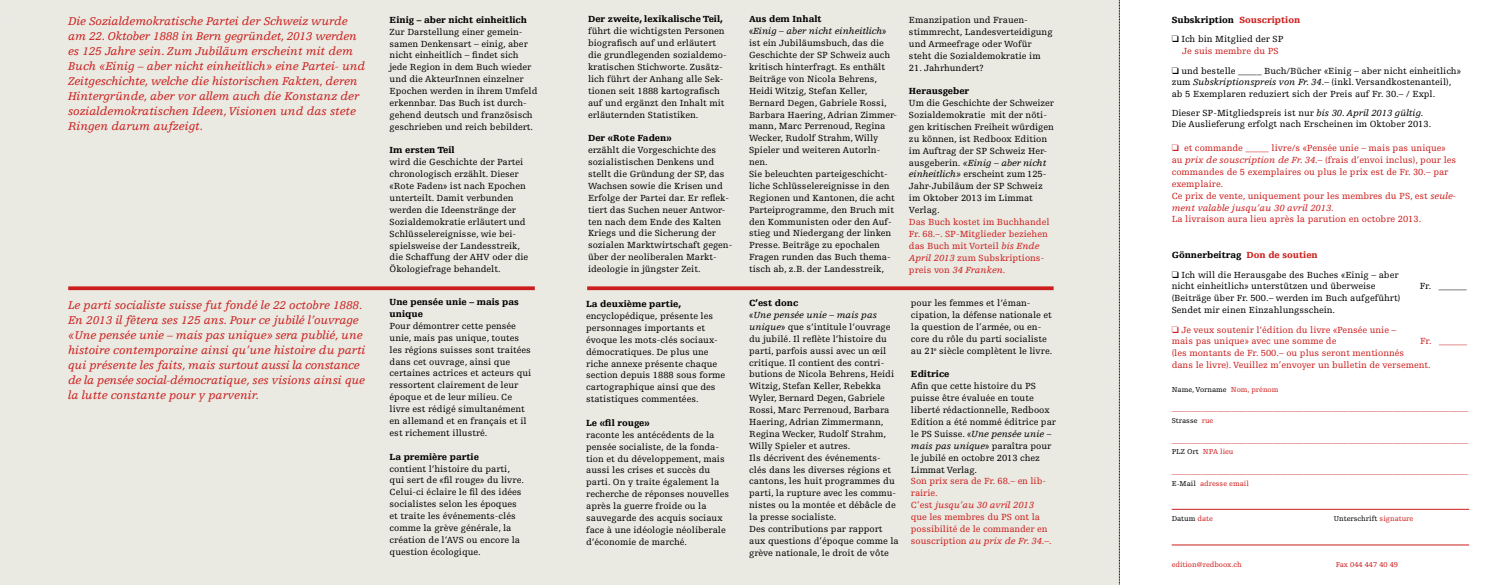
<style>
.page{position:relative;width:1489px;height:585px;background:#fff}
.page>*{position:absolute;margin:0;border:0;box-sizing:border-box;transform-origin:0 0}
.t1{font:italic 11.88px/15px "Egyptienne FLT";color:#cc1f1d}
.t2{font:9.38px/11.9px "Egyptienne FLT";color:#000}
.t3{font:9.38px/11.9px "Egyptienne FLT";color:#cc1f1d}
.t4{font:900 9.38px/11.9px "Egyptienne FLT";color:#000}
.t5{font:7.5px/11.9px "Egyptienne FLT";color:#cc1f1d}
.t6{font:7.5px "Egyptienne FLT";color:#000}
.s1{font-weight:900}
.s2{font-style:italic}
.s3{color:#cc1f1d}
.s4{color:#000}
</style>
<div class="page">
<div style="left:0;top:0;width:1119px;height:585px;background:#eae9e2"></div>
<svg style="left:68px;top:286px;width:467px;height:4px;background:#ce322f"></svg>
<svg style="left:587px;top:286px;width:466px;height:4px;background:#ce322f"></svg>
<svg style="left:1119px;top:0;width:1px;height:585px"></svg>
<hr style="left:1171px;top:509px;width:297px;height:1px;background:#cc1f1d">
<hr style="left:1171px;top:544px;width:297px;height:1px;background:#cc1f1d">
<p class="t1" style="left:68px;top:14px;width:298px">Die Sozialdemokratische Partei der Schweiz wurde am 22. Oktober 1888 in Bern gegründet, 2013 werden es 125 Jahre sein. Zum Jubiläum erscheint mit dem Buch «Einig – aber nicht einheitlich» eine Partei- und Zeitgeschichte, welche die historischen Fakten, deren Hintergründe, aber vor allem auch die Konstanz der sozialdemokratischen Ideen, Visionen und das stete Ringen darum aufzeigt.</p>
<p class="t2" style="left:749px;top:14px;width:150px"><span class="s1">Aus dem Inhalt<br></span>«<span class="s2">Einig – aber nicht einheitlich</span>» ist ein Jubiläumsbuch, das die<br>Geschichte der SP Schweiz auch kritisch hinterfragt. Es enthält<br>Beiträge von Nicola Behrens,<br>Heidi Witzig, Stefan Keller,<br>Bernard Degen, Gabriele Rossi,<br>Barbara Haering, Adrian Zimmer&shy;mann, Marc Perrenoud, Regina<br>Wecker, Rudolf Strahm, Willy<br>Spieler und weiteren Autorln&shy;nen.<br>Sie beleuchten parteigeschicht&shy;liche Schlüsselereignisse in den<br>Regionen und Kantonen, die acht<br>Parteiprogramme, den Bruch mit den Kommunisten oder den Auf&shy;stieg und Niedergang der linken<br>Presse. Beiträge zu epochalen<br>Fragen runden das Buch thema&shy;tisch ab, z.B. der Landesstreik,</p>
<p class="t4" style="left:1171px;top:14px;width:130px">Subskription <span class="s3">Souscription</span></p>
<p class="t4" style="left:588px;top:14px;width:136px">Der zweite, lexikalische Teil,</p>
<p class="t2" style="left:588px;top:25px;width:140px">führt die wichtigsten Personen biografisch auf und erläutert die grundlegenden sozialdemo&shy;kratischen Stichworte. Zusätz&shy;lich führt der Anhang alle Sek&shy;tionen seit 1888 kartografisch auf und ergänzt den Inhalt mit erläuternden Statistiken.</p>
<p class="t4" style="left:588px;top:132px;width:85px">Der «Rote Faden»</p>
<p class="t2" style="left:588px;top:144px;width:146px">erzählt die Vorgeschichte des sozialistischen Denkens und stellt die Gründung der SP, das<br>Wachsen sowie die Krisen und<br>Erfolge der Partei dar. Er reflek&shy;tiert das Suchen neuer Antwor&shy;ten nach dem Ende des Kalten<br>Kriegs und die Sicherung der sozialen Marktwirtschaft gegen&shy;über der neoliberalen Markt&shy;ideologie in jüngster Zeit.</p>
<p class="t4" style="left:389px;top:14px;width:139px">Einig – aber nicht einheitlich</p>
<p class="t2" style="left:389px;top:26px;width:149px">Zur Darstellung einer gemein&shy;samen Denkensart – einig, aber nicht einheitlich – findet sich jede Region in dem Buch wieder und die AkteurInnen einzelner<br>Epochen werden in ihrem Umfeld erkennbar. Das Buch ist durch&shy;gehend deutsch und französisch geschrieben und reich bebildert.</p>
<p class="t4" style="left:389px;top:144px;width:67px">Im ersten Teil</p>
<p class="t2" style="left:389px;top:156px;width:140px">wird die Geschichte der Partei chronologisch erzählt. Dieser «Rote Faden» ist nach Epochen unterteilt. Damit verbunden werden die Ideenstränge der<br>Sozialdemokratie erläutert und<br>Schlüsselereignisse, wie bei&shy;spielsweise der Landesstreik, die Schaffung der AHV oder die<br>Ökologiefrage behandelt.</p>
<p class="t2" style="left:908px;top:14px;width:145px">Emanzipation und Frauen&shy;stimmrecht, Landesverteidigung und Armeefrage oder Wofür steht die Sozialdemokratie im</p>
<p class="t2" style="left:908px;top:62px;width:76px">21. Jahrhundert?</p>
<p class="t4" style="left:908px;top:85px;width:62px">Herausgeber</p>
<p class="t2" style="left:908px;top:97px;width:147px">Um die Geschichte der Schweizer<br>Sozialdemokratie mit der nöti&shy;gen kritischen Freiheit würdigen zu können, ist Redboox Edition im Auftrag der SP Schweiz Her&shy;ausgeberin. <span class="s2">«Einig – aber nicht einheitlich»</span> erscheint zum 125-<br>Jahr-Jubiläum der SP Schweiz im Oktober 2013 im Limmat<br>Verlag.</p>
<p class="t3" style="left:908px;top:216px;width:142px">Das Buch kostet im Buchhandel<br>Fr. 68.–. SP-Mitglieder beziehen das Buch mit Vorteil <span class="s2">bis Ende<br>April 2013</span> zum Subskriptions&shy;preis von <span class="s2">34 Franken</span>.</p>
<p class="t2" style="left:1181px;top:33px;width:103px;text-indent:-10px">❑ Ich bin Mitglied der SP<br><span class="s3">Je suis membre du PS</span></p>
<p class="t2" style="left:1171px;top:65px;width:291px">❑ und bestelle _____ Buch/Bücher «Einig – aber nicht einheitlich» zum <span class="s2">Subskriptionspreis von Fr. 34.–</span> (inkl. Versandkostenanteil), ab 5 Exemplaren reduziert sich der Preis auf Fr. 30.– / Expl.</p>
<p class="t2" style="left:1171px;top:107px;width:261px">Dieser SP-Mitgliedspreis ist nur <span class="s2">bis 30. April 2013 gültig.<br></span>Die Auslieferung erfolgt nach Erscheinen im Oktober 2013.</p>
<p class="t3" style="left:1171px;top:142px;width:286px">❑ et commande _____ livre/s «Pensée unie – mais pas unique» au <span class="s2">prix de souscription de Fr. 34.–</span> (frais d’envoi inclus), pour les commandes de 5 exemplaires ou plus le prix est de Fr. 30.– par exemplaire.<br>Ce prix de vente, uniquement pour les membres du PS, est <span class="s2">seule&shy;ment valable jusqu’au 30 avril 2013</span>.<br>La livraison aura lieu après la parution en octobre 2013.</p>
<p class="t4" style="left:1171px;top:249px;width:148px">Gönnerbeitrag <span class="s3">Don de soutien</span></p>
<p class="t2" style="left:1171px;top:268px;width:228px">❑ Ich will die Herausgabe des Buches «Einig – aber nicht einheitlich» unterstützen und überweise</p>
<p class="t2" style="left:1419px;top:280px;width:48px">Fr. ______</p>
<p class="t4" style="left:389px;top:296px;width:131px">Une pensée unie – mais pas unique</p>
<p class="t2" style="left:389px;top:320px;width:143px">Pour démontrer cette pensée unie, mais pas unique, toutes les régions suisses sont traitées dans cet ouvrage, ainsi que certaines actrices et acteurs qui ressortent clairement de leur époque et de leur milieu. Ce livre est rédigé simultanément en allemand et en français et il est richement illustré.</p>
<p class="t4" style="left:389px;top:450px;width:91px">La première partie</p>
<p class="t2" style="left:389px;top:462px;width:136px">contient l‘histoire du parti, qui sert de «fil rouge» du livre.<br>Celui-ci éclaire le fil des idées socialistes selon les époques et traite les événements-clés comme la grève générale, la création de l‘AVS ou encore la question écologique.</p>
<p class="t1" style="left:68px;top:298px;width:299px">Le parti socialiste suisse fut fondé le 22 octobre 1888.<br>En 2013 il fêtera ses 125 ans. Pour ce jubilé l’ouvrage «Une pensée unie – mais pas unique» sera publié, une histoire contemporaine ainsi qu’une histoire du parti qui présente les faits, mais surtout aussi la constance de la pensée social-démocratique, ses visions ainsi que la lutte constante pour y parvenir.</p>
<p class="t2" style="left:749px;top:297px;width:151px"><span class="s1">C’est donc<br></span>«<span class="s2">Une pensée unie – mais pas unique</span>» que s‘intitule l‘ouvrage du jubilé. Il reflète l‘histoire du parti, parfois aussi avec un œil critique. Il contient des contri&shy;butions de Nicola Behrens, Heidi<br>Witzig, Stefan Keller, Rebekka<br>Wyler, Bernard Degen, Gabriele<br>Rossi, Marc Perrenoud, Barbara<br>Haering, Adrian Zimmermann,<br>Regina Wecker, Rudolf Strahm,<br>Willy Spieler et autres.<br>Ils décrivent des événements&shy;clés dans les diverses régions et cantons, les huit programmes du parti, la rupture avec les commu&shy;nistes ou la montée et débâcle de la presse socialiste.<br>Des contributions par rapport aux questions d’époque comme la grève nationale, le droit de vôte</p>
<p class="t4" style="left:586px;top:298px;width:96px">La deuxième partie,</p>
<p class="t2" style="left:586px;top:310px;width:140px">encyclopédique, présente les personnages importants et évoque les mots-clés sociaux&shy;démocratiques. De plus une riche annexe présente chaque section depuis 1888 sous forme cartographique ainsi que des statistiques commentées.</p>
<p class="t4" style="left:586px;top:417px;width:65px">Le «fil rouge»</p>
<p class="t2" style="left:586px;top:429px;width:144px">raconte les antécédents de la pensée socialiste, de la fonda&shy;tion et du développement, mais aussi les crises et succès du parti. On y traite également la recherche de réponses nouvelles après la guerre froide ou la sauvegarde des acquis sociaux face à une idéologie néoliberale d‘économie de marché.</p>
<p class="t2" style="left:910px;top:297px;width:143px">pour les femmes et l‘éman&shy;cipation, la défense nationale et la question de l’armée, ou en&shy;core du rôle du parti socialiste au 21<sup>e</sup> siècle complètent le livre.</p>
<p class="t4" style="left:910px;top:368px;width:40px">Editrice</p>
<p class="t2" style="left:910px;top:380px;width:147px">Afin que cette histoire du PS puisse être évaluée en toute liberté rédactionnelle, Redboox<br>Edition a été nommé éditrice par le PS Suisse. «<span class="s2">Une pensée unie – mais pas unique</span>» paraîtra pour le jubilé en octobre 2013 chez<br>Limmat Verlag.</p>
<p class="t3" style="left:910px;top:475px;width:142px">Son prix sera de Fr. 68.– en lib&shy;rairie.<br>C’est <span class="s2">jusqu’au 30 avril 2013 </span>que les membres du PS ont la possibilité de le commander en souscription <span class="s2">au prix de Fr. 34.–.</span></p>
<p class="t2" style="left:1171px;top:292px;width:230px">(Beiträge über Fr. 500.– werden im Buch aufgeführt)<br>Sendet mir einen Einzahlungsschein.</p>
<p class="t3" style="left:1171px;top:323px;width:226px">❑ Je veux soutenir l‘édition du livre «Pensée unie – mais pas unique» avec une somme de</p>
<p class="t3" style="left:1420px;top:335px;width:48px">Fr. ______</p>
<p class="t3" style="left:1171px;top:347px;width:261px">(les montants de Fr. 500.– ou plus seront mentionnés<br>dans le livre). Veuillez m’envoyer un bulletin de versement.</p>
<p class="t6" style="left:1171px;top:385px;width:108px">Name, Vorname <span class="s3">Nom, prénom</span></p>
<p class="t5" style="left:1171px;top:403px;width:298px">_______________________________________________________________________________<br><span class="s4">Strasse</span> rue</p>
<p class="t5" style="left:1171px;top:434px;width:298px">_______________________________________________________________________________<br><span class="s4">PLZ Ort</span> NPA lieu</p>
<p class="t5" style="left:1171px;top:465px;width:298px">_______________________________________________________________________________<br><span class="s4">E-Mail</span> adresse email</p>
<p class="t6" style="left:1171px;top:514px;width:43px">Datum <span class="s3">date</span></p>
<p class="t6" style="left:1333px;top:514px;width:81px">Unterschrift <span class="s3">signature</span></p>
<p class="t5" style="left:1171px;top:558px;width:72px">edition@redboox.ch</p>
<p class="t5" style="left:1335px;top:558px;width:64px">Fax 044 447 40 49</p>
</div>
